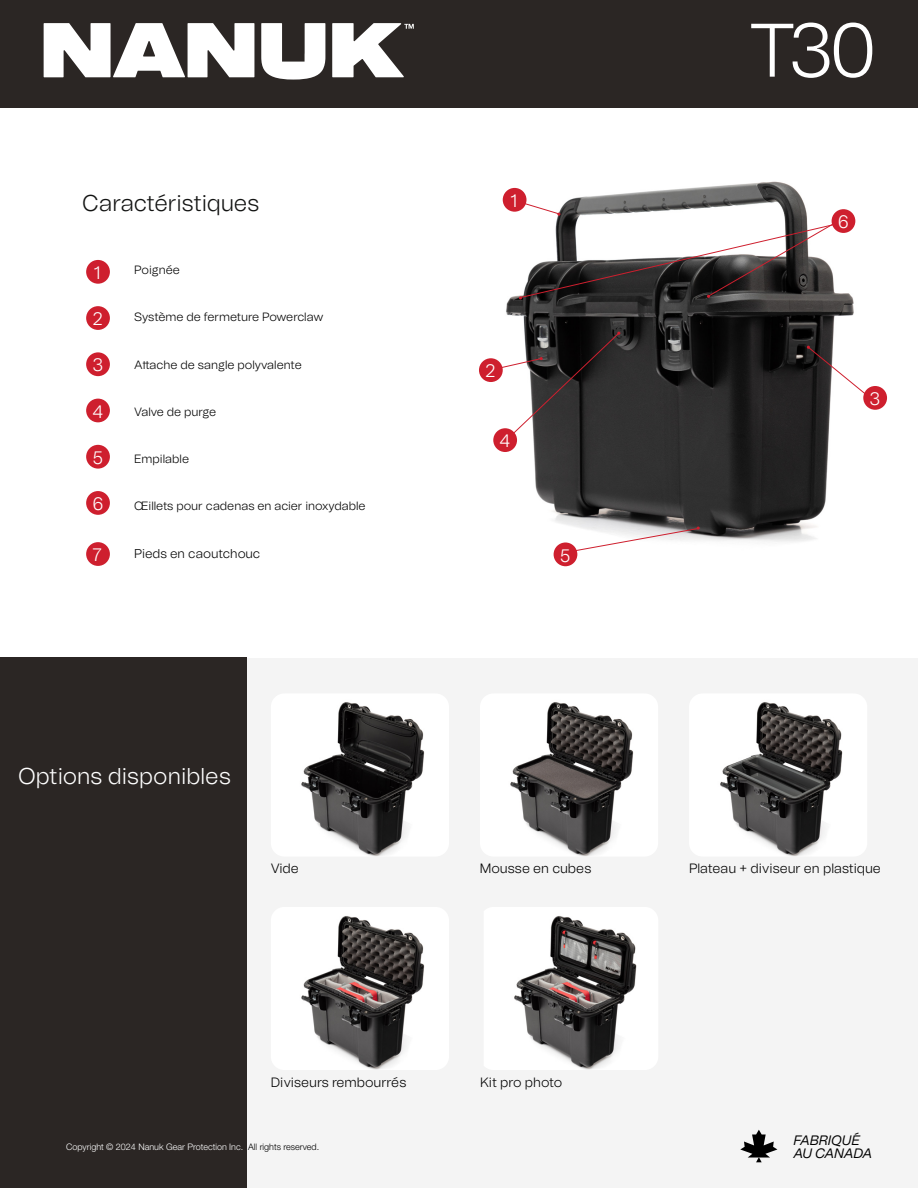
<style>
.page{position:relative;width:918px;height:1188px;background:#f4f4f4}
.page>*{position:absolute;margin:0;border:0;box-sizing:border-box;transform-origin:0 0}
.t1{font:300 75.6px "Tomato Grotesk";color:#fff}
.t2{font:300 22.8px "Tomato Grotesk";color:#fff}
.t3{font:300 22.8px "Tomato Grotesk";letter-spacing:-.005em;color:#121312}
.t4{font:300 18px "Tomato Grotesk";color:#fff}
.t5{font:italic 13.65px/13.5px "Tomato Grotesk";letter-spacing:-.02em;color:#000}
.t6{font:300 13.5px "Tomato Grotesk";color:#000}
.t7{font:300 12.75px "Tomato Grotesk";color:#000}
.t8{font:300 12px "Tomato Grotesk";color:#000}
.t9{font:300 9px "Helvetica Neue LT Std";color:#fff}
.s1{color:#000}
</style>
<div class="page">
<div style="left:0;top:0;width:918px;height:108px;background:#2b2624"></div>
<svg style="left:332px;top:23px;width:82px;height:54px"></svg>
<svg style="left:261px;top:23px;width:64px;height:57px"></svg>
<svg style="left:44px;top:23px;width:210px;height:54px"></svg>
<svg style="left:740px;top:1130px;width:37px;height:32px"></svg>
<div style="left:0;top:108px;width:918px;height:550px;background:#fff"></div>
<img style="left:479px;top:181px;width:393px;height:373px">
<div style="left:0;top:658px;width:246px;height:530px;background:#2b2624"></div>
<img style="left:271px;top:694px;width:178px;height:162px">
<img style="left:271px;top:907px;width:178px;height:163px">
<img style="left:480px;top:694px;width:178px;height:162px">
<img style="left:484px;top:907px;width:174px;height:163px">
<img style="left:690px;top:694px;width:177px;height:162px">
<div style="left:86px;top:260px;width:24px;height:24px;background:#ce1f2e;border-radius:50%"></div>
<div style="left:503px;top:188px;width:23px;height:24px;background:#ce1f2e;border-radius:50%"></div>
<div style="left:86px;top:306px;width:24px;height:24px;background:#ce1f2e;border-radius:50%"></div>
<div style="left:479px;top:358px;width:24px;height:24px;background:#ce1f2e;border-radius:50%"></div>
<div style="left:86px;top:352px;width:24px;height:24px;background:#ce1f2e;border-radius:50%"></div>
<div style="left:863px;top:386px;width:24px;height:24px;background:#ce1f2e;border-radius:50%"></div>
<div style="left:832px;top:209px;width:23px;height:24px;background:#ce1f2e;border-radius:50%"></div>
<div style="left:86px;top:399px;width:24px;height:23px;background:#ce1f2e;border-radius:50%"></div>
<div style="left:493px;top:428px;width:24px;height:24px;background:#ce1f2e;border-radius:50%"></div>
<div style="left:86px;top:445px;width:24px;height:24px;background:#ce1f2e;border-radius:50%"></div>
<div style="left:86px;top:491px;width:24px;height:24px;background:#ce1f2e;border-radius:50%"></div>
<div style="left:554px;top:543px;width:23px;height:23px;background:#ce1f2e;border-radius:50%"></div>
<svg style="left:499px;top:332px;width:121px;height:105px"></svg>
<svg style="left:570px;top:527px;width:130px;height:25px"></svg>
<svg style="left:807px;top:346px;width:61px;height:50px"></svg>
<svg style="left:519px;top:202px;width:320px;height:97px"></svg>
<div style="left:86px;top:542px;width:24px;height:24px;background:#ce1f2e;border-radius:50%"></div>
<h2 class="t3" style="left:82px;top:187px;width:179px">Caractéristiques</h2>
<h3 class="t4" style="left:93px;top:260px;width:8px">1</h3>
<h3 class="t4" style="left:92px;top:307px;width:12px">2</h3>
<h3 class="t4" style="left:92px;top:353px;width:12px">3</h3>
<h3 class="t4" style="left:92px;top:399px;width:12px">4</h3>
<h3 class="t4" style="left:92px;top:445px;width:12px">5</h3>
<h3 class="t4" style="left:93px;top:492px;width:13px">6</h3>
<h3 class="t4" style="left:93px;top:543px;width:11px">7</h3>
<p class="t8" style="left:134px;top:262px;width:47px">Poignée</p>
<p class="t8" style="left:134px;top:309px;width:191px">Système de fermeture Powerclaw</p>
<p class="t8" style="left:134px;top:356px;width:169px">Attache de sangle polyvalente</p>
<p class="t8" style="left:134px;top:404px;width:83px">Valve de purge</p>
<p class="t8" style="left:134px;top:451px;width:56px">Empilable</p>
<p class="t8" style="left:134px;top:498px;width:233px">Œillets pour cadenas en acier inoxydable</p>
<p class="t7" style="left:134px;top:545px;width:127px">Pieds en caoutchouc</p>
<h3 class="t4" style="left:510px;top:188px;width:8px">1</h3>
<h3 class="t4" style="left:485px;top:359px;width:12px">2</h3>
<h3 class="t4" style="left:500px;top:429px;width:12px">4</h3>
<h3 class="t4" style="left:560px;top:543px;width:12px">5</h3>
<h2 class="t2" style="left:18px;top:760px;width:214px">Options disponibles</h2>
<p class="t6" style="left:271px;top:859px;width:29px">Vide</p>
<p class="t6" style="left:480px;top:859px;width:113px">Mousse en cubes</p>
<p class="t6" style="left:271px;top:1073px;width:137px">Diviseurs rembourrés</p>
<p class="t9" style="left:66px;top:1142px;width:255px">Copyright © 2024 Nanuk Gear Protection Inc. <span class="s1">All rights reserved.</span></p>
<p class="t6" style="left:480px;top:1073px;width:84px">Kit pro photo</p>
<h1 class="t1" style="left:749px;top:-1px;width:130px">T30</h1>
<h3 class="t4" style="left:838px;top:210px;width:13px">6</h3>
<h3 class="t4" style="left:870px;top:387px;width:12px">3</h3>
<p class="t6" style="left:689px;top:859px;width:193px">Plateau + diviseur en plastique</p>
<p class="t5" style="left:794px;top:1133px;width:80px">FABRIQUÉ<br>AU CANADA</p>
</div>
